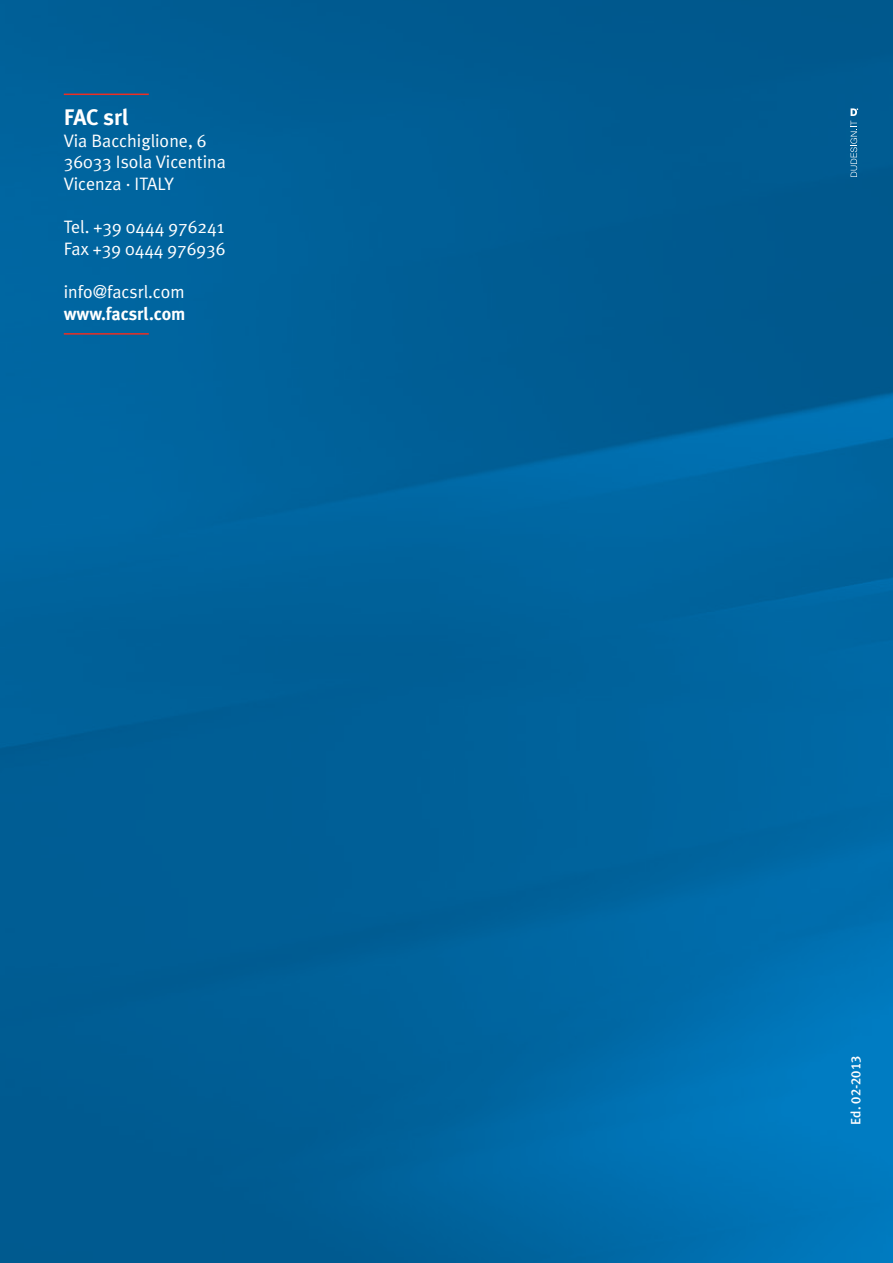
<style>
.page{position:relative;width:893px;height:1263px;background:#fff}
.page>*{position:absolute;margin:0;border:0;box-sizing:border-box;transform-origin:0 0}
.t1{font:700 22.5px "Meta Plus";letter-spacing:-.01em;color:#fff}
.t2{font:18px/21.6px "Meta Plus Normal";color:#fff}
.t3{font:700 18px "Meta Plus";color:#fff}
.t4{font:13.5px "Meta Plus Medium Caps";color:#fff}
.s1{font-family:"Meta Plus";font-weight:500}
</style>
<div class="page">
<img style="left:0;top:0;width:893px;height:1263px">
<hr style="left:64px;top:94px;width:85px;height:1px;background:#ee2e22">
<hr style="left:64px;top:333px;width:85px;height:2px;background:#ee2e22">
<svg style="left:850px;top:108px;width:8px;height:69px"></svg>
<p class="t1" style="left:64px;top:104px;width:67px">FAC srl</p>
<p class="t2" style="left:64px;top:129px;width:164px">Via Bacchiglione, 6<br>36033 Isola Vicentina<br>Vicenza · ITALY</p>
<p class="t2" style="left:64px;top:216px;width:163px">Tel. +39 0444 976241<br>Fax +39 0444 976936</p>
<p class="t2" style="left:64px;top:281px;width:122px">info@facsrl.com</p>
<p class="t3" style="left:64px;top:303px;width:123px">www.facsrl.com</p>
<p class="t4" style="left:848px;top:1125px;width:70px;rotate:-90deg"><span class="s1">Ed.</span> 02-2013</p>
</div>
